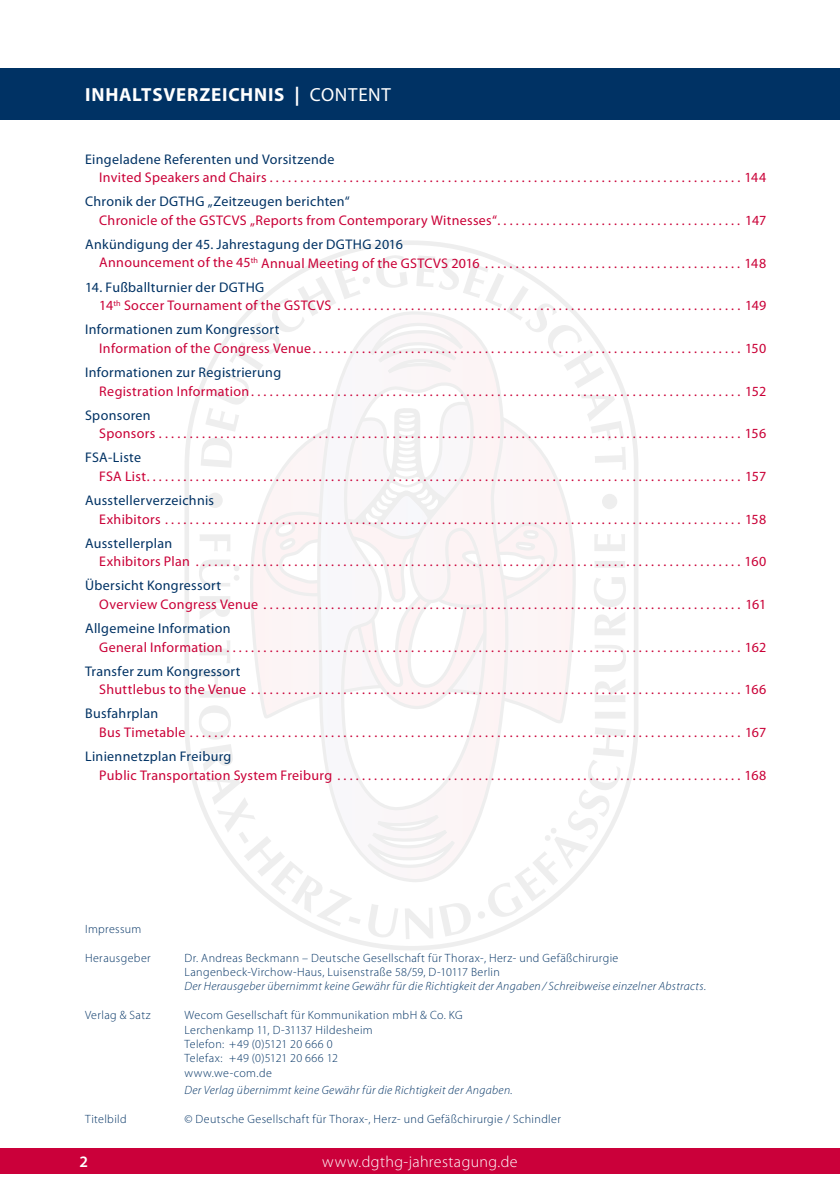
<style>
.page{position:relative;width:840px;height:1191px;background:#fff}
.page>*{position:absolute;margin:0;border:0;box-sizing:border-box;transform-origin:0 0}
.t1{font:700 19px "Myriad Pro";letter-spacing:.04em;color:#fff}
.t2{font:300 16px "Myriad Pro";letter-spacing:.025em;color:#fff}
.t3{font:600 16px "Myriad Pro";color:#fff}
.t4{font:14px/18.6px "Myriad Pro";letter-spacing:.02em;color:#ca0037}
.t5{font:14px "Myriad Pro";letter-spacing:.025em;color:#003264}
.t6{font:300 12px/14.4px "Myriad Pro";letter-spacing:.03em;color:#003264}
.t7{font:italic 300 12px "Myriad Pro";letter-spacing:.03em;color:#003264}
.s1{font-weight:400}
.s2{color:#003264}
</style>
<div class="page">
<svg style="left:199px;top:255px;width:426px;height:684px"></svg>
<svg style="left:317px;top:310px;width:192px;height:575px"></svg>
<div style="left:0;top:68px;width:839px;height:51px;background:#003264"></div>
<div style="left:0;top:1148px;width:839px;height:26px;background:#cb003a"></div>
<h1 class="t1" style="left:85px;top:82px;width:307px">INHALTSVERZEICHNIS | <span class="s1">CONTENT</span></h1>
<p class="t5" style="left:85px;top:151px;width:251px">Eingeladene Referenten und Vorsitzende</p>
<p class="t4" style="left:99px;top:168px;width:668px">Invited Speakers and Chairs . . . . . . . . . . . . . . . . . . . . . . . . . . . . . . . . . . . . . . . . . . . . . . . . . . . . . . . . . . . . . . . . . . . . . . . . . . . . . 144</p>
<p class="t5" style="left:85px;top:194px;width:266px">Chronik der DGTHG „Zeitzeugen berichten“</p>
<p class="t4" style="left:99px;top:211px;width:668px">Chronicle of the GSTCVS „Reports from Contemporary Witnesses“ . . . . . . . . . . . . . . . . . . . . . . . . . . . . . . . . . . . . . . . . 147</p>
<p class="t4" style="left:99px;top:235px;width:668px;text-indent:-14px"><span class="s2">Ankündigung der 45. Jahrestagung der DGTHG 2016<br></span>Announcement of the 45<sup>th</sup> Annual Meeting of the GSTCVS 2016 . . . . . . . . . . . . . . . . . . . . . . . . . . . . . . . . . . . . . . . . . . 148</p>
<p class="t4" style="left:99px;top:278px;width:668px;text-indent:-14px"><span class="s2">14. Fußballturnier der DGTHG<br></span>14<sup>th</sup> Soccer Tournament of the GSTCVS . . . . . . . . . . . . . . . . . . . . . . . . . . . . . . . . . . . . . . . . . . . . . . . . . . . . . . . . . . . . . . . . . . 149</p>
<p class="t5" style="left:85px;top:322px;width:196px">Informationen zum Kongressort</p>
<p class="t4" style="left:99px;top:339px;width:668px">Information of the Congress Venue . . . . . . . . . . . . . . . . . . . . . . . . . . . . . . . . . . . . . . . . . . . . . . . . . . . . . . . . . . . . . . . . . . . . . . 150</p>
<p class="t5" style="left:85px;top:365px;width:197px">Informationen zur Registrierung</p>
<p class="t4" style="left:99px;top:382px;width:668px">Registration Information . . . . . . . . . . . . . . . . . . . . . . . . . . . . . . . . . . . . . . . . . . . . . . . . . . . . . . . . . . . . . . . . . . . . . . . . . . . . . . . . 152</p>
<p class="t5" style="left:85px;top:407px;width:67px">Sponsoren</p>
<p class="t4" style="left:99px;top:424px;width:668px">Sponsors . . . . . . . . . . . . . . . . . . . . . . . . . . . . . . . . . . . . . . . . . . . . . . . . . . . . . . . . . . . . . . . . . . . . . . . . . . . . . . . . . . . . . . . . . . . . . . . 156</p>
<p class="t5" style="left:85px;top:450px;width:57px">FSA-Liste</p>
<p class="t4" style="left:99px;top:467px;width:668px">FSA List . . . . . . . . . . . . . . . . . . . . . . . . . . . . . . . . . . . . . . . . . . . . . . . . . . . . . . . . . . . . . . . . . . . . . . . . . . . . . . . . . . . . . . . . . . . . . . . . . 157</p>
<p class="t5" style="left:85px;top:493px;width:130px">Ausstellerverzeichnis</p>
<p class="t4" style="left:99px;top:510px;width:668px">Exhibitors . . . . . . . . . . . . . . . . . . . . . . . . . . . . . . . . . . . . . . . . . . . . . . . . . . . . . . . . . . . . . . . . . . . . . . . . . . . . . . . . . . . . . . . . . . . . . . 158</p>
<p class="t5" style="left:85px;top:535px;width:88px">Ausstellerplan</p>
<p class="t4" style="left:99px;top:552px;width:668px">Exhibitors Plan . . . . . . . . . . . . . . . . . . . . . . . . . . . . . . . . . . . . . . . . . . . . . . . . . . . . . . . . . . . . . . . . . . . . . . . . . . . . . . . . . . . . . . . . . 160</p>
<p class="t5" style="left:85px;top:578px;width:137px">Übersicht Kongressort</p>
<p class="t4" style="left:99px;top:595px;width:668px">Overview Congress Venue . . . . . . . . . . . . . . . . . . . . . . . . . . . . . . . . . . . . . . . . . . . . . . . . . . . . . . . . . . . . . . . . . . . . . . . . . . . . . . 161</p>
<p class="t5" style="left:85px;top:621px;width:147px">Allgemeine Information</p>
<p class="t4" style="left:99px;top:638px;width:668px">General Information . . . . . . . . . . . . . . . . . . . . . . . . . . . . . . . . . . . . . . . . . . . . . . . . . . . . . . . . . . . . . . . . . . . . . . . . . . . . . . . . . . . . 162</p>
<p class="t5" style="left:85px;top:663px;width:157px">Transfer zum Kongressort</p>
<p class="t4" style="left:99px;top:680px;width:668px">Shuttlebus to the Venue . . . . . . . . . . . . . . . . . . . . . . . . . . . . . . . . . . . . . . . . . . . . . . . . . . . . . . . . . . . . . . . . . . . . . . . . . . . . . . . . 166</p>
<p class="t5" style="left:85px;top:706px;width:75px">Busfahrplan</p>
<p class="t4" style="left:99px;top:723px;width:668px">Bus Timetable . . . . . . . . . . . . . . . . . . . . . . . . . . . . . . . . . . . . . . . . . . . . . . . . . . . . . . . . . . . . . . . . . . . . . . . . . . . . . . . . . . . . . . . . . . 167</p>
<p class="t5" style="left:85px;top:748px;width:148px">Liniennetzplan Freiburg</p>
<p class="t4" style="left:99px;top:766px;width:668px">Public Transportation System Freiburg . . . . . . . . . . . . . . . . . . . . . . . . . . . . . . . . . . . . . . . . . . . . . . . . . . . . . . . . . . . . . . . . . . 168</p>
<p class="t6" style="left:85px;top:921px;width:58px">Impressum</p>
<p class="t6" style="left:85px;top:950px;width:67px">Herausgeber</p>
<p class="t6" style="left:184px;top:950px;width:435px">Dr. Andreas Beckmann – Deutsche Gesellschaft für Thorax-, Herz- und Gefäßchirurgie<br>Langenbeck-Virchow-Haus, Luisenstraße 58/59, D-10117 Berlin</p>
<p class="t7" style="left:184px;top:979px;width:523px">Der Herausgeber übernimmt keine Gewähr für die Richtigkeit der Angaben / Schreibweise einzelner Abstracts.</p>
<p class="t6" style="left:85px;top:1008px;width:67px">Verlag &amp; Satz</p>
<p class="t6" style="left:184px;top:1008px;width:279px">Wecom Gesellschaft für Kommunikation mbH &amp; Co. KG<br>Lerchenkamp 11, D-31137 Hildesheim<br>Telefon: +49 (0)5121 20 666 0<br>Telefax: +49 (0)5121 20 666 12<br>www.we-com.de</p>
<p class="t7" style="left:184px;top:1083px;width:329px">Der Verlag übernimmt keine Gewähr für die Richtigkeit der Angaben.</p>
<p class="t6" style="left:85px;top:1111px;width:43px">Titelbild</p>
<p class="t6" style="left:184px;top:1111px;width:378px">© Deutsche Gesellschaft für Thorax-, Herz- und Gefäßchirurgie / Schindler</p>
<p class="t3" style="left:79px;top:1151px;width:10px">2</p>
<p class="t2" style="left:322px;top:1152px;width:197px">www.dgthg-jahrestagung.de</p>
</div>
